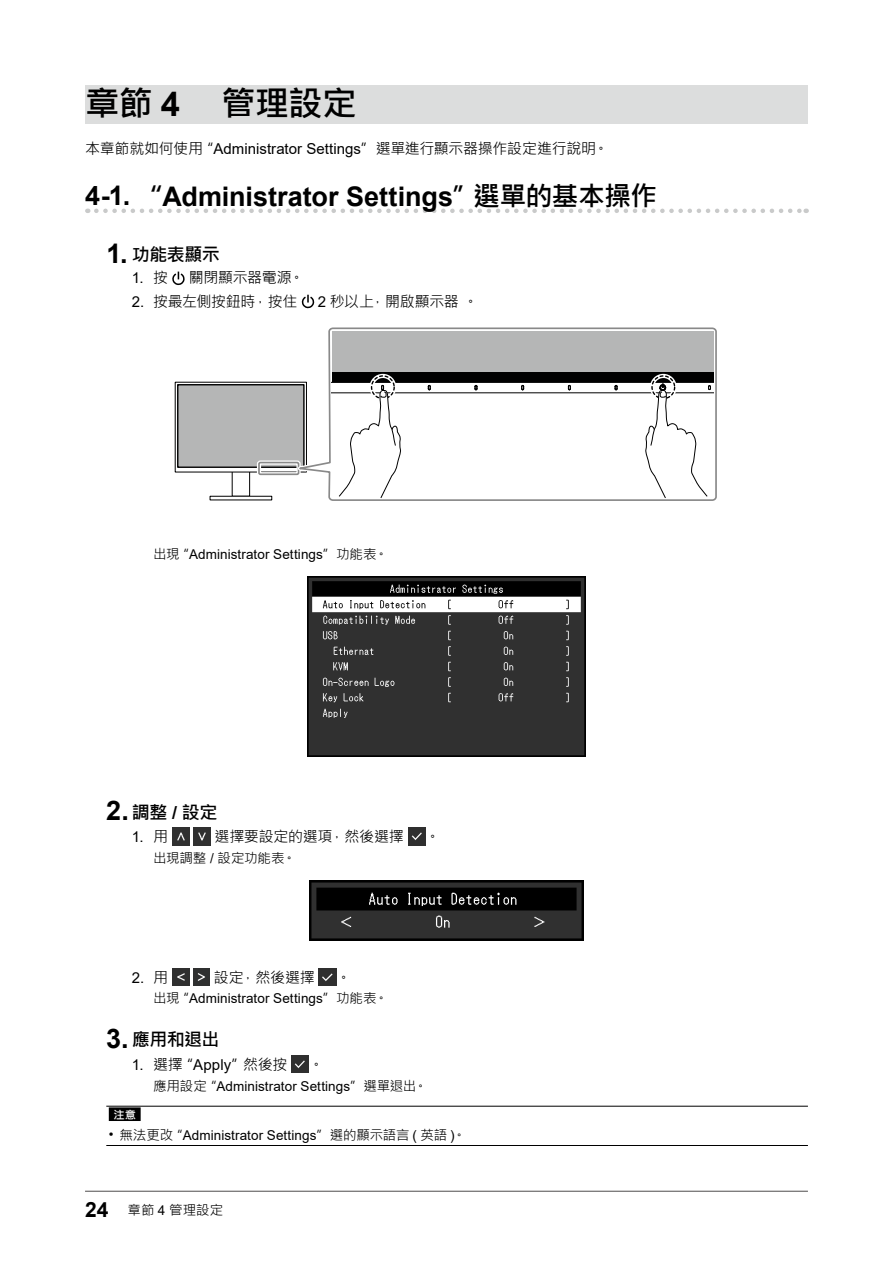
<style>
.page{position:relative;width:893px;height:1263px;background:#fff}
.page>*{position:absolute;margin:0;border:0;box-sizing:border-box;transform-origin:0 0}
.t1{font:700 34.5px "Microsoft Jheng Hei";letter-spacing:-.025em;color:#000}
.t2{font:700 27px "Arial";color:#000}
.t3{font:700 18px "Microsoft Jheng Hei";letter-spacing:-.02em;color:#000}
.t4{font:15px "Microsoft Jheng Hei";letter-spacing:-.02em;color:#000}
.t5{font:15px "Arial";letter-spacing:.005em;color:#000}
.t6{font:13.5px "Arial";letter-spacing:.005em;color:#000}
.t7{font:13.5px "Microsoft Jheng Hei";letter-spacing:-.005em;color:#000}
.t8{font:700 11.25px "Microsoft Jheng Hei";color:#fff}
.s1{font-family:"Arial"}
.s2{font-family:"Microsoft Jheng Hei"}
.s3{font-family:"Arial";font-size:27px}
.s4{font-family:"Arial";font-weight:700;font-size:21px}
</style>
<div class="page">
<div style="left:85px;top:85px;width:723px;height:39px;background:#dcdddd"></div>
<svg style="left:96px;top:209px;width:711px;height:4px"></svg>
<svg style="left:172px;top:272px;width:13px;height:13px"></svg>
<svg style="left:302px;top:295px;width:12px;height:13px"></svg>
<div style="left:232px;top:460px;width:18px;height:37px;border:1px solid #000"></div>
<div style="left:178px;top:385px;width:126px;height:82px;background:#b5b6b6"></div>
<div style="left:177px;top:384px;width:128px;height:84px;border:1px solid #000"></div>
<div style="left:257px;top:460px;width:44px;height:16px;border:4px solid #fff;border-radius:2px"></div>
<div style="left:258px;top:462px;width:41px;height:13px;border:2px solid #898989;border-radius:2px"></div>
<svg style="left:289px;top:327px;width:428px;height:174px"></svg>
<div style="left:332px;top:331px;width:382px;height:50px;background:#b5b6b6"></div>
<div style="left:332px;top:372px;width:382px;height:12px;background:#000"></div>
<div style="left:650px;top:374px;width:27px;height:27px;border:4px solid #fff;border-radius:50%"></div>
<div style="left:651px;top:375px;width:24px;height:24px;border:1px dashed #000;border-radius:50%"></div>
<div style="left:369px;top:374px;width:27px;height:27px;border:4px solid #fff;border-radius:50%"></div>
<div style="left:371px;top:375px;width:24px;height:24px;border:1px dashed #000;border-radius:50%"></div>
<svg style="left:332px;top:382px;width:382px;height:116px"></svg>
<img style="left:308px;top:577px;width:277px;height:179px">
<img style="left:172px;top:828px;width:17px;height:17px">
<img style="left:193px;top:828px;width:17px;height:17px">
<img style="left:408px;top:828px;width:17px;height:17px">
<img style="left:309px;top:881px;width:275px;height:59px">
<img style="left:172px;top:968px;width:17px;height:17px">
<img style="left:193px;top:968px;width:17px;height:17px">
<img style="left:319px;top:968px;width:17px;height:17px">
<img style="left:292px;top:1056px;width:17px;height:17px">
<hr style="left:106px;top:1106px;width:702px;height:1px;background:#000">
<hr style="left:106px;top:1145px;width:702px;height:1px;background:#000">
<div style="left:109px;top:1107px;width:32px;height:14px;background:#000"></div>
<hr style="left:85px;top:1191px;width:723px;height:1px;background:#595757">
<h1 class="t1" style="left:85px;top:81px;width:273px">章節 <span class="s1">4</span> 管理設定</h1>
<p class="t4" style="left:85px;top:139px;width:525px">本章節就如何使用“<span class="s1">Administrator Settings</span>”選單進行顯示器操作設定進行說明。</p>
<h2 class="t2" style="left:85px;top:177px;width:574px">4-1. <span class="s2">“</span>Administrator Settings<span class="s2">”選單的基本操作</span></h2>
<h3 class="t3" style="left:106px;top:243px;width:115px"><span class="s3">1.</span> 功能表顯示</h3>
<p class="t5" style="left:132px;top:268px;width:38px">1. <span class="s2">按</span></p>
<p class="t4" style="left:189px;top:268px;width:117px">關閉顯示器電源。</p>
<p class="t4" style="left:132px;top:292px;width:167px"><span class="s1">2.</span> 按最左側按鈕時，按住</p>
<p class="t4" style="left:318px;top:292px;width:162px"><span class="s1">2</span> 秒以上，開啟顯示器。</p>
<p class="t6" style="left:153px;top:545px;width:236px"><span class="s2">出現“</span>Administrator Settings<span class="s2">”功能表。</span></p>
<h3 class="t3" style="left:106px;top:801px;width:113px"><span class="s3">2.</span>調整 <span class="s1">/</span> 設定</h3>
<p class="t5" style="left:132px;top:827px;width:38px">1. <span class="s2">用</span></p>
<p class="t4" style="left:215px;top:827px;width:191px">選擇要設定的選項，然後選擇</p>
<p class="t4" style="left:425px;top:827px;width:16px">。</p>
<p class="t7" style="left:153px;top:850px;width:144px">出現調整 <span class="s1">/</span> 設定功能表。</p>
<p class="t5" style="left:132px;top:967px;width:38px">2. <span class="s2">用</span></p>
<p class="t4" style="left:214px;top:968px;width:103px">設定，然後選擇</p>
<p class="t4" style="left:336px;top:968px;width:16px">。</p>
<p class="t6" style="left:153px;top:989px;width:236px"><span class="s2">出現“</span>Administrator Settings<span class="s2">”功能表。</span></p>
<h3 class="t3" style="left:106px;top:1028px;width:115px"><span class="s3">3.</span> 應用和退出</h3>
<p class="t5" style="left:132px;top:1055px;width:157px">1. <span class="s2">選擇“</span>Apply<span class="s2">”然後按</span></p>
<p class="t4" style="left:309px;top:1055px;width:16px">。</p>
<p class="t6" style="left:153px;top:1077px;width:276px"><span class="s2">應用設定“</span>Administrator Settings<span class="s2">”選單退出。</span></p>
<p class="t8" style="left:113px;top:1107px;width:24px">注意</p>
<p class="t6" style="left:109px;top:1126px;width:359px">• <span class="s2">無法更改“</span>Administrator Settings<span class="s2">”選的顯示語言</span> ( <span class="s2">英語</span> )<span class="s2">。</span></p>
<p class="t7" style="left:85px;top:1202px;width:140px"><span class="s4">24</span> 章節 <span class="s1">4</span> 管理設定</p>
</div>
